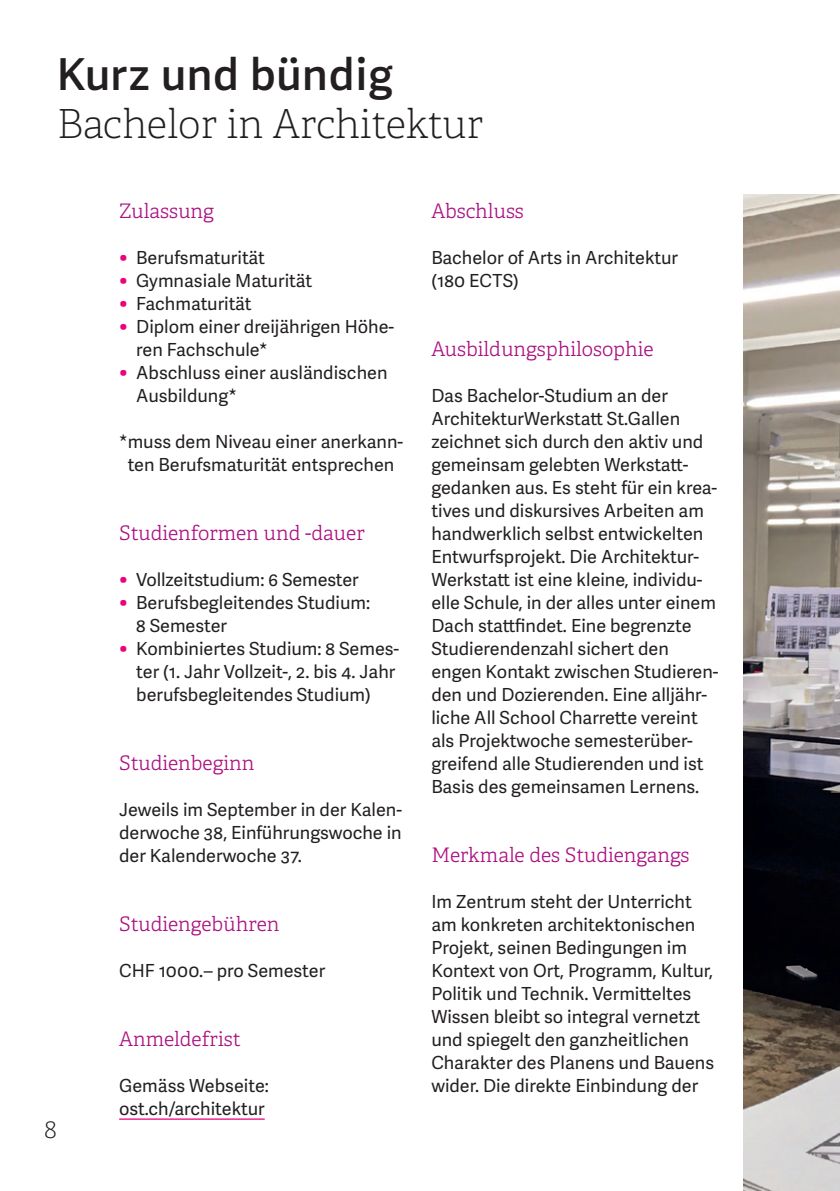
<style>
.page{position:relative;width:840px;height:1191px;background:#fff}
.page>*{position:absolute;margin:0;border:0;box-sizing:border-box;transform-origin:0 0}
.t1{font:600 44px "Adelle Sans";letter-spacing:.015em;color:#231f20}
.t2{font:100 40px "Adelle";color:#231f20}
.t3{font:100 26px "Adelle";color:#231f20}
.t4{font:300 20px "Adelle";color:#ac1281}
.t5{font:18px/23px "Adelle Sans";color:#231f20}
.s1{font-size:22px;color:#ed027c}
</style>
<div class="page">
<hr style="left:119px;top:1118px;width:145px;height:1px;background:#ed027c">
<img style="left:743px;top:195px;width:96px;height:996px">
<h1 class="t1" style="left:57px;top:49px;width:337px">Kurz und bündig</h1>
<h2 class="t2" style="left:57px;top:100px;width:428px">Bachelor in Architektur</h2>
<h3 class="t3" style="left:44px;top:1113px;width:14px">8</h3>
<p class="t4" style="left:119px;top:198px;width:96px">Zulassung</p>
<p class="t5" style="left:119px;top:246px;width:147px"><span class="s1">•</span> Berufsmaturität</p>
<p class="t5" style="left:119px;top:269px;width:194px"><span class="s1">•</span> Gymnasiale Maturität</p>
<p class="t5" style="left:119px;top:292px;width:134px"><span class="s1">•</span> Fachmaturität</p>
<p class="t5" style="left:136px;top:315px;width:259px;text-indent:-17px"><span class="s1">•</span> Diplom einer dreijährigen Höhe&shy;ren Fachschule*</p>
<p class="t5" style="left:136px;top:361px;width:252px;text-indent:-17px"><span class="s1">•</span> Abschluss einer ausländischen<br>Ausbildung*</p>
<p class="t5" style="left:119px;top:430px;width:285px;text-align:center">*muss dem Niveau einer anerkann&shy;ten Berufsmaturität entsprechen</p>
<p class="t4" style="left:119px;top:520px;width:247px">Studienformen und -dauer</p>
<p class="t5" style="left:119px;top:568px;width:241px"><span class="s1">•</span> Vollzeitstudium: 6 Semester</p>
<p class="t5" style="left:136px;top:591px;width:235px;text-indent:-17px"><span class="s1">•</span> Berufsbegleitendes Studium:<br>8 Semester</p>
<p class="t5" style="left:136px;top:637px;width:264px;text-indent:-17px"><span class="s1">•</span> Kombiniertes Studium: 8 Semes&shy;ter (1. Jahr Vollzeit-, 2. bis 4. Jahr berufsbegleitendes Studium)</p>
<p class="t4" style="left:119px;top:750px;width:137px">Studienbeginn</p>
<p class="t5" style="left:119px;top:798px;width:284px;text-align:justify">Jeweils im September in der Kalen&shy;derwoche 38, Einführungswoche in der Kalenderwoche 37.</p>
<p class="t4" style="left:119px;top:911px;width:162px">Studiengebühren</p>
<p class="t5" style="left:119px;top:959px;width:207px">CHF 1000.– pro Semester</p>
<p class="t4" style="left:119px;top:1026px;width:123px">Anmeldefrist</p>
<p class="t5" style="left:119px;top:1074px;width:151px">Gemäss Webseite: ost.ch/architektur</p>
<p class="t4" style="left:431px;top:198px;width:94px">Abschluss</p>
<p class="t5" style="left:431px;top:246px;width:248px">Bachelor of Arts in Architektur (180 ECTS)</p>
<p class="t4" style="left:431px;top:336px;width:224px">Ausbildungsphilosophie</p>
<p class="t5" style="left:431px;top:384px;width:289px">Das Bachelor-Studium an der ArchitekturWerkstatt St.Gallen zeichnet sich durch den aktiv und gemeinsam gelebten Werkstatt&shy;gedanken aus. Es steht für ein krea&shy;tives und diskursives Arbeiten am handwerklich selbst entwickelten Entwurfsprojekt. Die Architektur-Werkstatt ist eine kleine, individu&shy;elle Schule, in der alles unter einem Dach stattfindet. Eine begrenzte Studierendenzahl sichert den engen Kontakt zwischen Studieren&shy;den und Dozierenden. Eine alljähr&shy;liche All School Charrette vereint als Projektwoche semesterüber&shy;greifend alle Studierenden und ist Basis des gemeinsamen Lernens.</p>
<p class="t4" style="left:431px;top:842px;width:259px">Merkmale des Studiengangs</p>
<p class="t5" style="left:431px;top:890px;width:284px">Im Zentrum steht der Unterricht am konkreten architektonischen Projekt, seinen Bedingungen im Kontext von Ort, Programm, Kultur, Politik und Technik. Vermitteltes Wissen bleibt so integral vernetzt und spiegelt den ganzheitlichen Charakter des Planens und Bauens wider. Die direkte Einbindung der</p>
</div>
